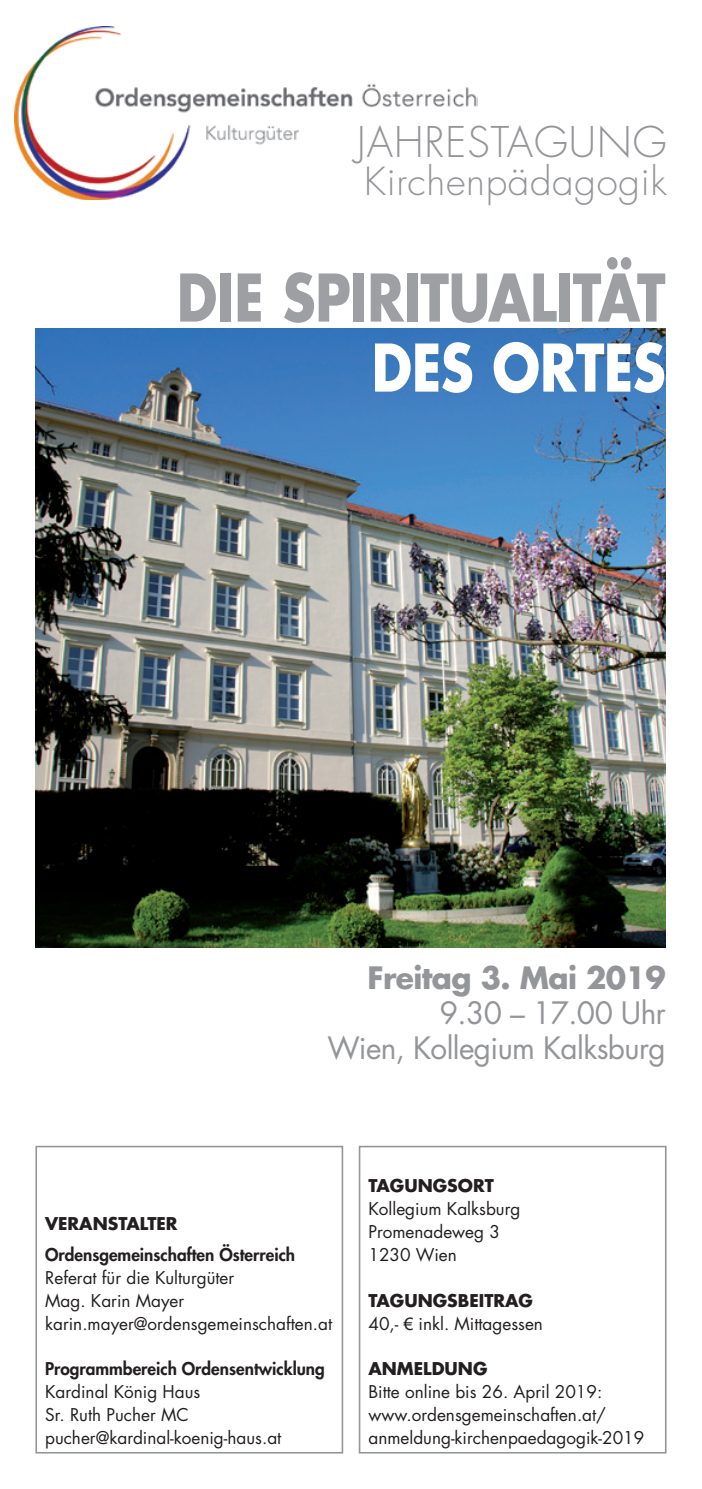
<style>
.page{position:relative;width:702px;height:1489px;background:#fff}
.page>*{position:absolute;margin:0;border:0;box-sizing:border-box;transform-origin:0 0}
.t1{font:700 63.75px "Futura";letter-spacing:-.01em;color:#9d9fa2;scale:.84 1}
.t2{font:700 63.75px "Futura";letter-spacing:-.015em;color:#fff;scale:.84 1}
.t3{font:300 41.25px "Futura";letter-spacing:.02em;color:#939598}
.t4{font:300 37.75px "Futura";letter-spacing:.015em;color:#939598}
.t5{font:30px/35px "Futura";letter-spacing:-.02em;color:#939598;text-align:right}
.t6{font:700 30px "Futura";letter-spacing:-.02em;color:#939598}
.t7{font:17.25px/22.8px "Futura";color:#231f20}
.t8{font:800 17.25px "Futura";color:#231f20}
.t9{font:700 17.25px "Futura";color:#231f20}
.s1{font-weight:700}
.s2{font-family:"Arial"}
</style>
<div class="page">
<img style="left:14px;top:27px;width:463px;height:172px">
<img style="left:35px;top:328px;width:630px;height:619px">
<div style="left:359px;top:1145px;width:307px;height:308px;border:2px solid #939598"></div>
<div style="left:35px;top:1145px;width:308px;height:308px;border:2px solid #939598"></div>
<h2 class="t3" style="left:357px;top:117px;width:311px">JAHRESTAGUNG</h2>
<h3 class="t4" style="left:364px;top:158px;width:304px">KIRCHENPÄDAGOGIK</h3>
<h1 class="t1" style="left:177px;top:255px;width:583px">DIE SPIRITUALITÄT</h1>
<h1 class="t2" style="left:371px;top:325px;width:352px">DES ORTES</h1>
<h3 class="t6" style="left:367px;top:957px;width:300px">FREITAG 3. MAI 2019</h3>
<h3 class="t5" style="left:327px;top:995px;width:339px">9.30 – 17.00 Uhr<br>Wien, Kollegium Kalksburg</h3>
<p class="t9" style="left:45px;top:1211px;width:26px">VERA</p>
<p class="t9" style="left:93px;top:1211px;width:27px">NSTALTER</p>
<p class="t8" style="left:45px;top:1243px;width:251px">Ordensgemeinschaften Österreich</p>
<p class="t7" style="left:45px;top:1266px;width:288px">Referat für die Kulturgüter<br>Mag. Karin Mayer karin.mayer@ordensgemeinschaften.at</p>
<p class="t8" style="left:45px;top:1357px;width:281px">Programmbereich Ordensentwicklung</p>
<p class="t7" style="left:45px;top:1380px;width:238px">Kardinal König Haus<br>Sr. Ruth Pucher MC pucher@kardinal-koenig-haus.at</p>
<p class="t9" style="left:368px;top:1174px;width:92px">TAGUNGSORT</p>
<p class="t7" style="left:368px;top:1197px;width:153px">Kollegium Kalksburg<br>Promenadeweg 3<br>1230 Wien</p>
<p class="t9" style="left:368px;top:1288px;width:112px">TAGUNGSBEITRA</p>
<p class="t7" style="left:368px;top:1288px;width:176px;text-indent:150px"><span class="s1">G<br></span>40,- <span class="s2">€</span> inkl. Mittagessen</p>
<p class="t9" style="left:368px;top:1357px;width:42px">ANMELDU</p>
<p class="t9" style="left:458px;top:1357px;width:31px">NG</p>
<p class="t7" style="left:368px;top:1380px;width:277px">Bitte online bis 26. April 2019: www.ordensgemeinschaften.at/ anmeldung-kirchenpaedagogik-2019</p>
</div>
